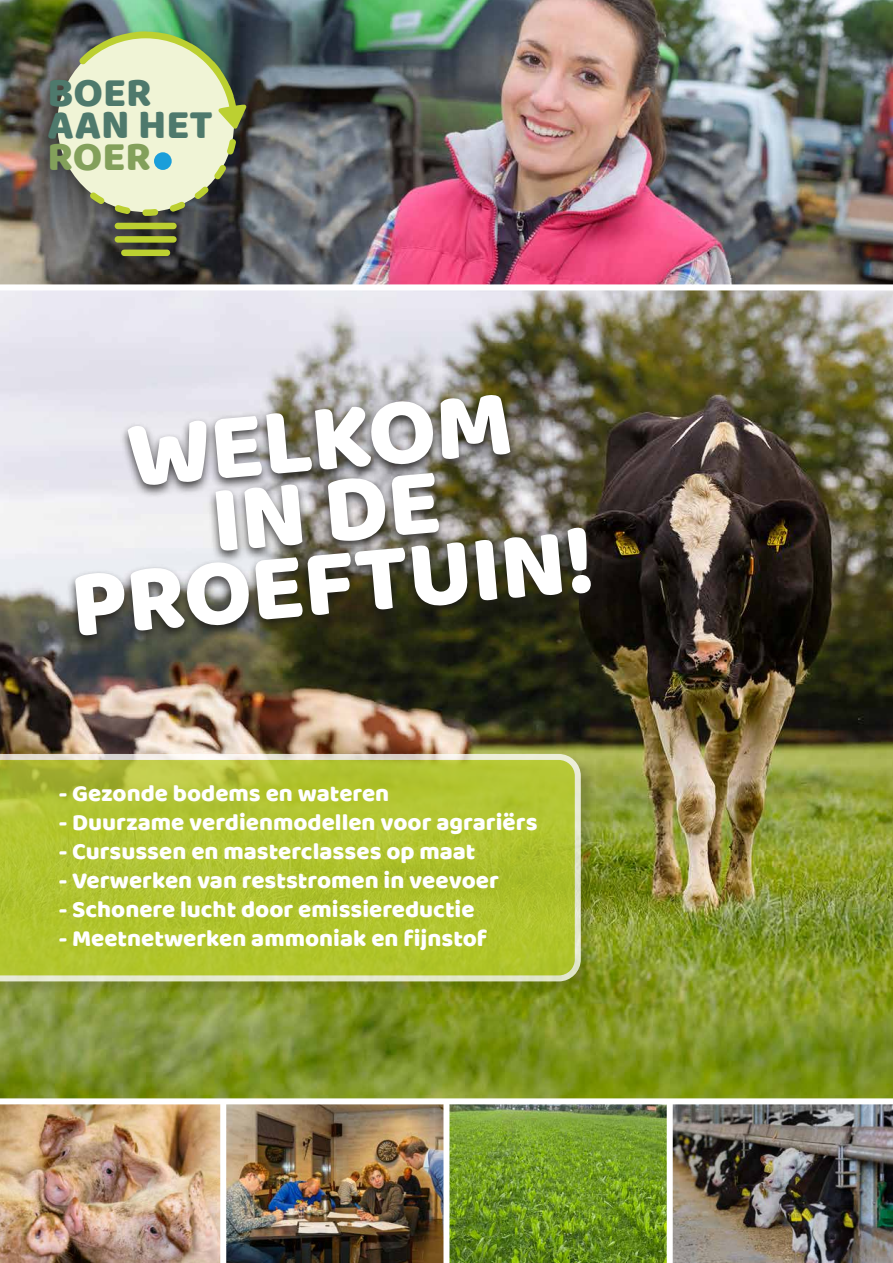
<style>
.page{position:relative;width:893px;height:1263px;background:#fff}
.page>*{position:absolute;margin:0;border:0;box-sizing:border-box;transform-origin:0 0}
.t1{font:97.35px/72.2px "Baloo";color:#fff;text-align:center}
.t2{font:42px/32px "Baloo";color:#4e796c}
.t3{font:42px "Baloo";color:#83a05b}
.t4{font:24.15px "Baloo";color:#fff}
</style>
<div class="page">
<img style="left:0;top:290px;width:893px;height:808px">
<div style="left:66px;top:391px;width:533px;height:258px;background:#181716;opacity:.8"></div>
<div style="left:0;top:753px;width:596px;height:244px;background:#181716;opacity:.24"></div>
<svg style="left:0;top:754px;width:581px;height:227px;background:#b3c539"></svg>
<img style="left:0;top:1104px;width:667px;height:159px">
<img style="left:673px;top:1104px;width:220px;height:159px">
<div style="left:220px;top:1101px;width:6px;height:162px;background:#fff"></div>
<div style="left:443px;top:1101px;width:6px;height:162px;background:#fff"></div>
<img style="left:0;top:0;width:893px;height:284px">
<div style="left:41px;top:28px;width:212px;height:240px;background:#181716;opacity:.24"></div>
<div style="left:57px;top:35px;width:177px;height:177px;background:#f0f4d6;border-radius:50%"></div>
<svg style="left:194px;top:186px;width:15px;height:13px"></svg>
<svg style="left:214px;top:165px;width:12px;height:14px"></svg>
<svg style="left:90px;top:192px;width:15px;height:12px"></svg>
<svg style="left:227px;top:139px;width:9px;height:16px"></svg>
<svg style="left:169px;top:201px;width:16px;height:11px"></svg>
<svg style="left:114px;top:205px;width:17px;height:9px"></svg>
<svg style="left:142px;top:209px;width:16px;height:7px"></svg>
<div style="left:115px;top:223px;width:62px;height:6px;background:#bcd031;border-radius:3px"></div>
<div style="left:115px;top:236px;width:62px;height:7px;background:#bcd031;border-radius:3px"></div>
<div style="left:121px;top:250px;width:49px;height:6px;background:#bcd031;border-radius:3px"></div>
<svg style="left:79px;top:31px;width:168px;height:98px"></svg>
<div style="left:154px;top:152px;width:18px;height:18px;background:#1a9eda;border-radius:50%"></div>
<h2 class="t2" style="left:48px;top:75px;width:167px">BOER<br>AAN HET</h2>
<h2 class="t3" style="left:48px;top:131px;width:105px">ROER</h2>
<h1 class="t1" style="left:55px;top:423px;width:526px;rotate:-5deg">WELKOM<br>IN DE<br>PROEFTUIN!</h1>
<p class="t4" style="left:59px;top:778px;width:332px">- Gezonde bodems en wateren</p>
<p class="t4" style="left:59px;top:807px;width:480px">- Duurzame verdienmodellen voor agrariërs</p>
<p class="t4" style="left:59px;top:836px;width:418px">- Cursussen en masterclasses op maat</p>
<p class="t4" style="left:59px;top:865px;width:442px">- Verwerken van reststromen in veevoer</p>
<p class="t4" style="left:59px;top:894px;width:417px">- Schonere lucht door emissiereductie</p>
<p class="t4" style="left:59px;top:923px;width:430px">- Meetnetwerken ammoniak en fijnstof</p>
</div>
